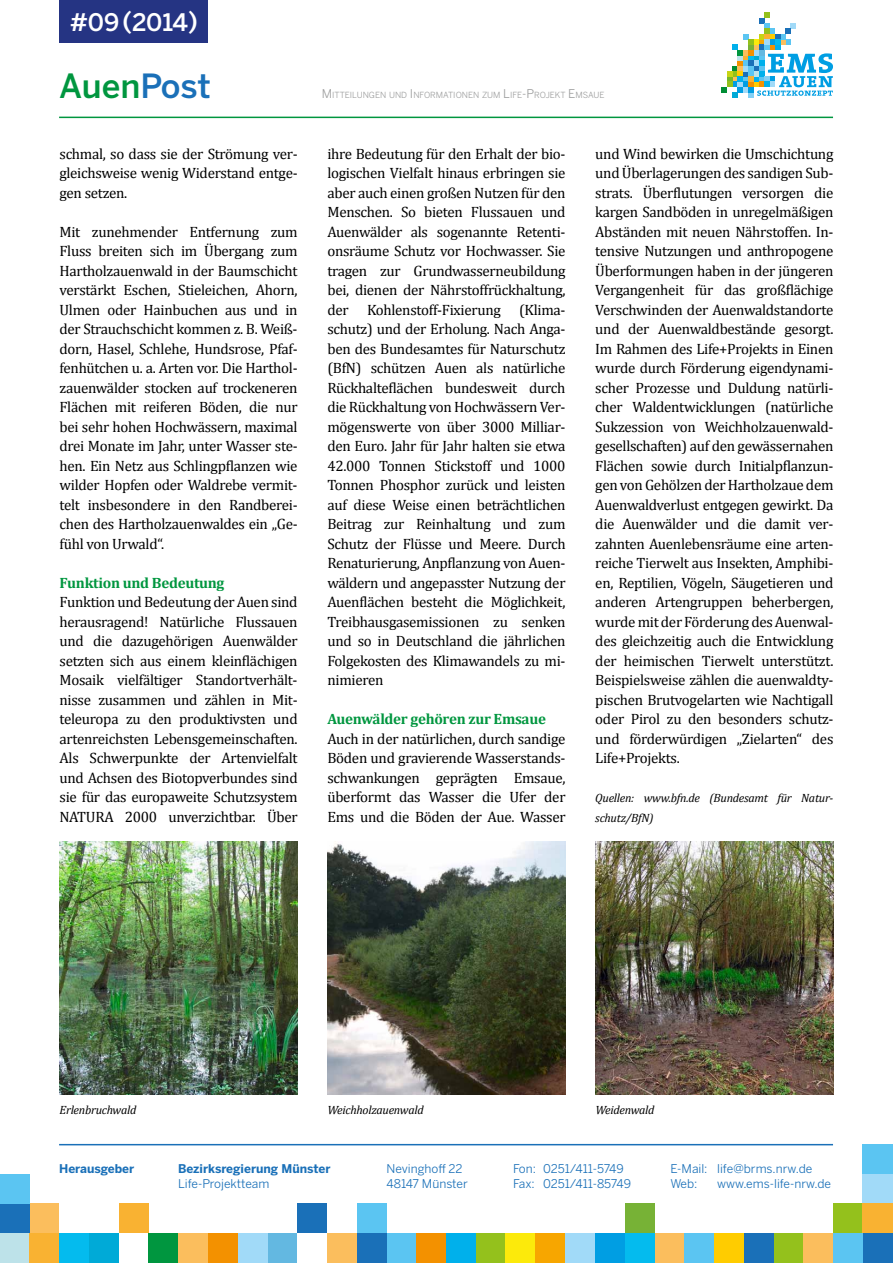
<style>
.page{position:relative;width:893px;height:1263px;background:#fff}
.page>*{position:absolute;margin:0;border:0;box-sizing:border-box;transform-origin:0 0}
.t1{font:500 33.15px "Benton Sans";letter-spacing:-.01em;color:#00963f}
.t2{font:500 24px "Benton Sans";letter-spacing:-.005em;color:#fff}
.t3{font:15px/19.5px "Cambria";letter-spacing:-.02em;color:#000;text-align:justify}
.t4{font:700 15px "Cambria";letter-spacing:-.02em;color:#00963f}
.t5{font:12px/14.4px "Benton Sans";color:#1a70b8}
.t6{font:italic 12px/19.5px "Cambria";letter-spacing:-.02em;color:#000}
.t7{font:700 12px "Benton Sans";color:#1a70b8}
.t8{font:8.4px "Benton Sans";color:#9c9d9d}
.s1{color:#1a70b8}
.s2{font-size:12px}
</style>
<div class="page">
<div style="left:833px;top:1203px;width:30px;height:30px;background:#94c11c"></div>
<div style="left:29px;top:1203px;width:30px;height:30px;background:#fbbe5d"></div>
<div style="left:0;top:1233px;width:29px;height:30px;background:#bde2e9"></div>
<div style="left:148px;top:1233px;width:30px;height:30px;background:#00963f"></div>
<div style="left:863px;top:1174px;width:30px;height:29px;background:#a1daf8"></div>
<div style="left:29px;top:1233px;width:30px;height:30px;background:#f9b232"></div>
<div style="left:178px;top:1233px;width:30px;height:30px;background:#fbbe5d"></div>
<div style="left:863px;top:1203px;width:30px;height:30px;background:#f9b232"></div>
<div style="left:297px;top:1203px;width:30px;height:30px;background:#1a70b8"></div>
<div style="left:59px;top:1233px;width:30px;height:30px;background:#04bbee"></div>
<div style="left:208px;top:1233px;width:30px;height:30px;background:#f39100"></div>
<div style="left:625px;top:1203px;width:29px;height:30px;background:#77b236"></div>
<div style="left:476px;top:1233px;width:30px;height:30px;background:#94c11c"></div>
<div style="left:773px;top:1233px;width:30px;height:30px;background:#94c11c"></div>
<div style="left:357px;top:1203px;width:30px;height:30px;background:#5bc5f2"></div>
<div style="left:446px;top:1233px;width:30px;height:30px;background:#00b0eb"></div>
<div style="left:863px;top:1233px;width:30px;height:30px;background:#1a70b8"></div>
<div style="left:684px;top:1233px;width:30px;height:30px;background:#5bc5f2"></div>
<div style="left:654px;top:1233px;width:30px;height:30px;background:#fbbe5d"></div>
<div style="left:833px;top:1233px;width:30px;height:30px;background:#5bc5f2"></div>
<div style="left:625px;top:1233px;width:29px;height:30px;background:#04bbee"></div>
<div style="left:744px;top:1233px;width:29px;height:30px;background:#1a70b8"></div>
<div style="left:416px;top:1233px;width:30px;height:30px;background:#f39100"></div>
<div style="left:595px;top:1233px;width:30px;height:30px;background:#009ee3"></div>
<div style="left:714px;top:1233px;width:30px;height:30px;background:#fc0"></div>
<div style="left:387px;top:1233px;width:29px;height:30px;background:#5bc5f2"></div>
<div style="left:863px;top:1144px;width:30px;height:30px;background:#5bc5f2"></div>
<div style="left:565px;top:1233px;width:30px;height:30px;background:#a1daf8"></div>
<div style="left:119px;top:1203px;width:29px;height:30px;background:#f9b232"></div>
<div style="left:267px;top:1233px;width:30px;height:30px;background:#63b8e1"></div>
<div style="left:357px;top:1233px;width:30px;height:30px;background:#1a70b8"></div>
<div style="left:535px;top:1233px;width:30px;height:30px;background:#f7a600"></div>
<div style="left:0;top:1203px;width:29px;height:30px;background:#1a70b8"></div>
<div style="left:89px;top:1233px;width:30px;height:30px;background:#00aad7"></div>
<div style="left:238px;top:1233px;width:29px;height:30px;background:#a1daf8"></div>
<div style="left:327px;top:1233px;width:30px;height:30px;background:#fbbe5d"></div>
<div style="left:803px;top:1233px;width:30px;height:30px;background:#fbbe5d"></div>
<div style="left:506px;top:1233px;width:29px;height:30px;background:#fcea0b"></div>
<div style="left:0;top:1174px;width:29px;height:29px;background:#5bc5f2"></div>
<div style="left:59px;top:0;width:149px;height:43px;background:#253483"></div>
<hr style="left:59px;top:1144px;width:774px;height:1px;background:#1a70b8">
<hr style="left:59px;top:117px;width:774px;height:1px;background:#00963f">
<svg style="left:722px;top:13px;width:111px;height:85px"></svg>
<img style="left:60px;top:841px;width:238px;height:254px">
<img style="left:595px;top:841px;width:238px;height:254px">
<img style="left:327px;top:841px;width:239px;height:254px">
<h2 class="t2" style="left:70px;top:8px;width:129px">#09(2014)</h2>
<h1 class="t1" style="left:59px;top:66px;width:153px">Auen<span class="s1">Post</span></h1>
<p class="t3" style="left:60px;top:144px;width:240px">schmal, so dass sie der Strömung ver&shy;gleichsweise wenig Widerstand entge&shy;gen setzen.</p>
<p class="t3" style="left:60px;top:222px;width:240px">Mit zunehmender Entfernung zum Fluss breiten sich im Übergang zum Hartholzauenwald in der Baumschicht verstärkt Eschen, Stieleichen, Ahorn, Ulmen oder Hainbuchen aus und in der Strauchschicht kommen z. B. Weiß&shy;dorn, Hasel, Schlehe, Hundsrose, Pfaf&shy;fenhütchen u. a. Arten vor. Die Harthol&shy;zauenwälder stocken auf trockeneren Flächen mit reiferen Böden, die nur bei sehr hohen Hochwässern, maximal drei Monate im Jahr, unter Wasser ste&shy;hen. Ein Netz aus Schlingpflanzen wie wilder Hopfen oder Waldrebe vermit&shy;telt insbesondere in den Randberei&shy;chen des Hartholzauenwaldes ein „Ge&shy;fühl von Urwald“.</p>
<p class="t4" style="left:60px;top:572px;width:166px">Funktion und Bedeutung</p>
<p class="t3" style="left:60px;top:592px;width:240px">Funktion und Bedeutung der Auen sind herausragend! Natürliche Flussauen und die dazugehörigen Auenwälder setzten sich aus einem kleinflächigen Mosaik vielfältiger Standortverhält&shy;nisse zusammen und zählen in Mit&shy;teleuropa zu den produktivsten und artenreichsten Lebensgemeinschaften.<br>Als Schwerpunkte der Artenvielfalt und Achsen des Biotopverbundes sind sie für das europaweite Schutzsystem NATURA 2000 unverzichtbar. Über</p>
<p class="t8" style="left:322px;top:90px;width:284px"><span class="s2">M</span>ITTEILUNGEN UND <span class="s2">I</span> NFORMATIONEN ZUM <span class="s2">L</span>IFE<span class="s2">-P</span>ROJEKT <span class="s2">E</span>MSAUE</p>
<p class="t3" style="left:327px;top:144px;width:240px">ihre Bedeutung für den Erhalt der bio&shy;logischen Vielfalt hinaus erbringen sie aber auch einen großen Nutzen für den Menschen. So bieten Flussauen und Auenwälder als sogenannte Retenti&shy;onsräume Schutz vor Hochwasser. Sie tragen zur Grundwasserneubildung bei, dienen der Nährstoffrückhaltung, der Kohlenstoff-Fixierung (Klima&shy;schutz) und der Erholung. Nach Anga&shy;ben des Bundesamtes für Naturschutz (BfN) schützen Auen als natürliche Rückhalteflächen bundesweit durch die Rückhaltung von Hochwässern Ver&shy;mögenswerte von über 3000 Milliar&shy;den Euro. Jahr für Jahr halten sie etwa 42.000 Tonnen Stickstoff und 1000<br>Tonnen Phosphor zurück und leisten auf diese Weise einen beträchtlichen Beitrag zur Reinhaltung und zum Schutz der Flüsse und Meere. Durch Renaturierung, Anpflanzung von Auen&shy;wäldern und angepasster Nutzung der Auenflächen besteht die Möglichkeit, Treibhausgasemissionen zu senken und so in Deutschland die jährlichen Folgekosten des Klimawandels zu mi&shy;nimieren</p>
<p class="t4" style="left:327px;top:708px;width:220px">Auenwälder gehören zur Emsaue</p>
<p class="t3" style="left:327px;top:729px;width:240px">Auch in der natürlichen, durch sandige Böden und gravierende Wasserstands&shy;schwankungen geprägten Emsaue, überformt das Wasser die Ufer der Ems und die Böden der Aue. Wasser</p>
<p class="t3" style="left:595px;top:144px;width:240px">und Wind bewirken die Umschichtung und Überlagerungen des sandigen Sub&shy;strats. Überflutungen versorgen die kargen Sandböden in unregelmäßigen Abständen mit neuen Nährstoffen. In&shy;tensive Nutzungen und anthropogene Überformungen haben in der jüngeren Vergangenheit für das großflächige Verschwinden der Auenwaldstandorte und der Auenwaldbestände gesorgt.<br>Im Rahmen des Life+Projekts in Einen wurde durch Förderung eigendynami&shy;scher Prozesse und Duldung natürli&shy;cher Waldentwicklungen (natürliche Sukzession von Weichholzauenwald&shy;gesellschaften) auf den gewässernahen Flächen sowie durch Initialpflanzun&shy;gen von Gehölzen der Hartholzaue dem Auenwaldverlust entgegen gewirkt. Da die Auenwälder und die damit ver&shy;zahnten Auenlebensräume eine arten&shy;reiche Tierwelt aus Insekten, Amphibi&shy;en, Reptilien, Vögeln, Säugetieren und anderen Artengruppen beherbergen, wurde mit der Förderung des Auenwal&shy;des gleichzeitig auch die Entwicklung der heimischen Tierwelt unterstützt.<br>Beispielsweise zählen die auenwaldty&shy;pischen Brutvogelarten wie Nachtigall oder Pirol zu den besonders schutz&shy;und förderwürdigen „Zielarten“ des Life+Projekts.</p>
<p class="t6" style="left:595px;top:788px;width:240px">Quellen: www.bfn.de (Bundesamt für Natur&shy;schutz/BfN)</p>
<p class="t6" style="left:60px;top:1100px;width:78px">Erlenbruchwald</p>
<p class="t6" style="left:327px;top:1100px;width:98px">Weichholzauenwald</p>
<p class="t6" style="left:595px;top:1100px;width:61px">Weidenwald</p>
<p class="t7" style="left:59px;top:1162px;width:77px">Herausgeber</p>
<p class="t5" style="left:387px;top:1161px;width:83px">N evinghoff 22<br>48147 Münster</p>
<p class="t5" style="left:513px;top:1161px;width:120px">Fon: 0251/411-5749<br>Fax: 0251/411-85749</p>
<p class="t5" style="left:670px;top:1161px;width:144px">E-Mail: life@brms.nrw.de<br>Web:</p>
<p class="t7" style="left:178px;top:1162px;width:154px">Bezirksregierung Münster</p>
<p class="t5" style="left:178px;top:1176px;width:93px">Life-Projektteam</p>
<p class="t5" style="left:717px;top:1176px;width:115px">www.ems-life-nrw.de</p>
</div>
